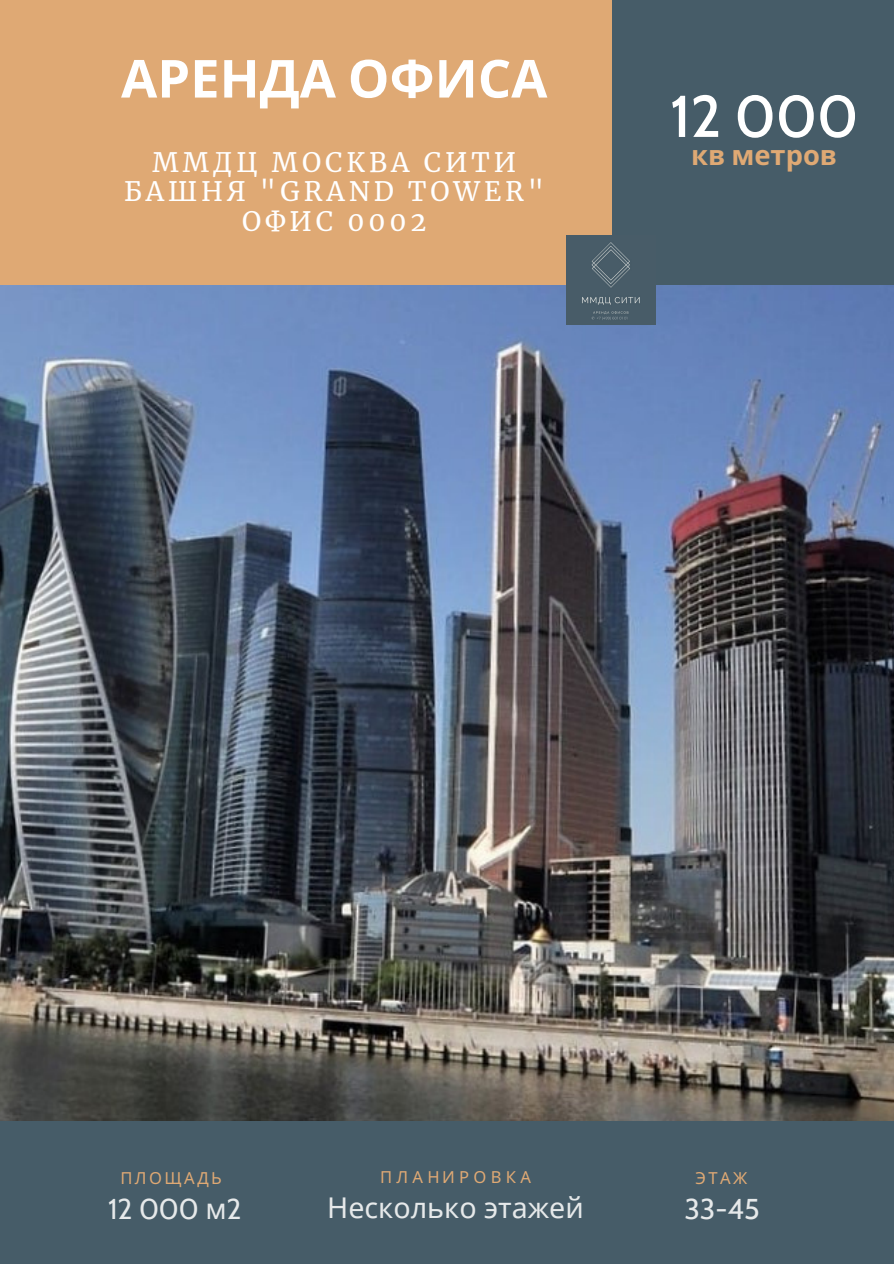
<style>
.page{position:relative;width:894px;height:1264px;background:#fff}
.page>*{position:absolute;margin:0;border:0;box-sizing:border-box;transform-origin:0 0}
.t1{font:500 58.8px "Cabin";color:#fff}
.t2{font:700 52.35px "Noto Sans";color:#fff}
.t3{font:28.5px "Noto Sans";color:#e6e9ea}
.t4{font:28.5px "Cabin";color:#e6e9ea}
.t5{font:700 27.3px "Noto Sans";color:#dfa974}
.t6{font:26.55px "Merriweather";letter-spacing:.15em;color:#fff}
.t7{font:16.5px "Noto Sans";letter-spacing:.15em;color:#dfa974}
.t8{font:16.5px "Noto Sans";letter-spacing:.26em;color:#dfa974}
.s1{font-family:"Noto Sans"}
</style>
<div class="page">
<div style="left:0;top:0;width:893px;height:1263px;background:#465c68"></div>
<div style="left:0;top:0;width:611px;height:307px;background:#dfa974"></div>
<img style="left:0;top:286px;width:893px;height:834px">
<img style="left:566px;top:236px;width:89px;height:89px">
<p class="t2" style="left:121px;top:42px;width:427px">АРЕНДА ОФИСА</p>
<p class="t1" style="left:669px;top:80px;width:190px">12 000</p>
<p class="t6" style="left:152px;top:146px;width:365px">ММДЦ МОСКВА СИТИ</p>
<p class="t5" style="left:691px;top:136px;width:147px">кв метров</p>
<p class="t6" style="left:124px;top:175px;width:421px">БАШНЯ "GRAND TOWER"</p>
<p class="t6" style="left:242px;top:205px;width:185px">ОФИС 0002</p>
<p class="t7" style="left:120px;top:1166px;width:103px">ПЛОЩАДЬ</p>
<p class="t4" style="left:108px;top:1191px;width:135px">12 000 <span class="s1">м</span>2</p>
<p class="t8" style="left:380px;top:1165px;width:152px">ПЛАНИРОВКА</p>
<p class="t3" style="left:327px;top:1188px;width:258px">Несколько этажей</p>
<p class="t7" style="left:695px;top:1166px;width:53px">ЭТАЖ</p>
<p class="t4" style="left:684px;top:1191px;width:76px">33-45</p>
</div>
